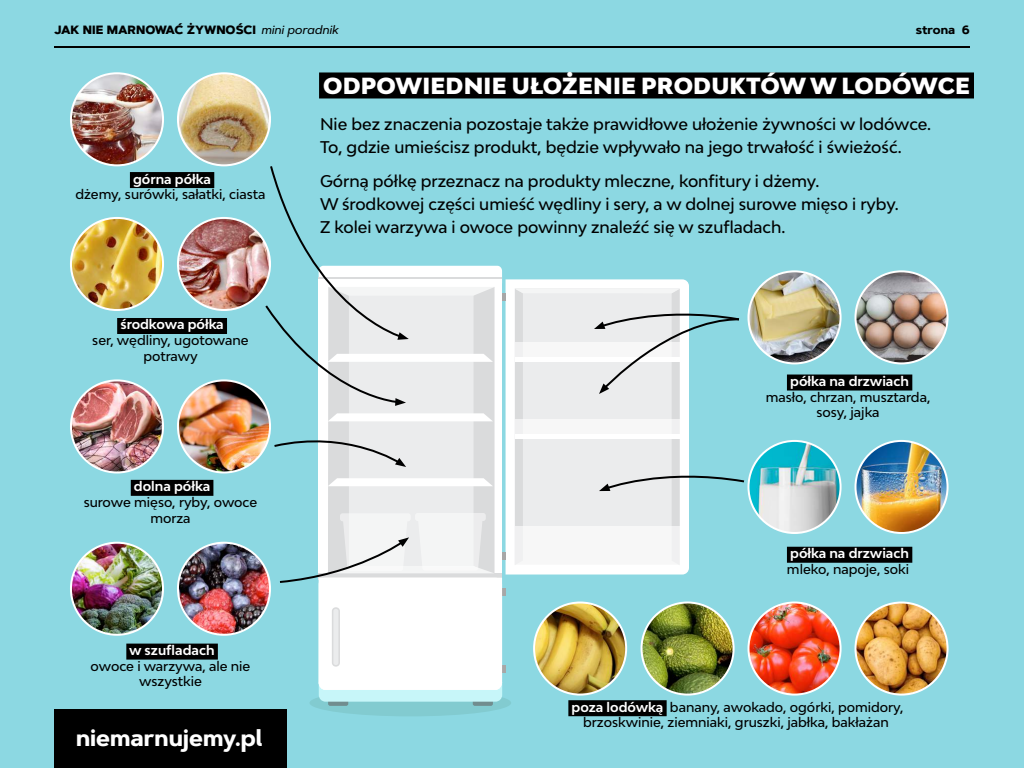
<style>
.page{position:relative;width:1024px;height:768px;background:#8cd8e2}
.page>*{position:absolute;margin:0;border:0;box-sizing:border-box;transform-origin:0 0}
.t1{font:700 22.8px "Artegra Sans";color:#fff}
.t2{font:900 22px "Bw Modelica";letter-spacing:.01em;color:#fff}
.t3{font:500 16px/23px "Bw Modelica";color:#000}
.t4{font:500 13px/15.6px "Bw Modelica";color:#000;text-align:center}
.t5{font:700 13px "Bw Modelica";color:#fff}
.t6{font:800 12px "Artegra Sans";color:#000}
.t7{font:700 12px "Artegra Sans";color:#000}
.s1{font-weight:500;font-style:italic}
.s2{font-weight:700;color:#fff}
</style>
<div class="page">
<svg style="left:506px;top:279px;width:183px;height:296px;background:#fafdfd"></svg>
<div style="left:310px;top:689px;width:201px;height:27px;background:#82cbd0;border-radius:50%"></div>
<img style="left:748px;top:603px;width:93px;height:92px;border-radius:46px">
<div style="left:747px;top:602px;width:95px;height:94px;border:2px solid #fff;border-radius:50%"></div>
<img style="left:534px;top:603px;width:92px;height:92px;border-radius:46px">
<div style="left:533px;top:602px;width:94px;height:94px;border:2px solid #fff;border-radius:50%"></div>
<img style="left:71px;top:73px;width:92px;height:92px;border-radius:46px">
<div style="left:70px;top:72px;width:94px;height:94px;border:2px solid #fff;border-radius:50%"></div>
<img style="left:178px;top:73px;width:92px;height:92px;border-radius:46px">
<div style="left:177px;top:72px;width:94px;height:94px;border:2px solid #fff;border-radius:50%"></div>
<img style="left:748px;top:271px;width:93px;height:92px;border-radius:46px">
<div style="left:747px;top:270px;width:95px;height:94px;border:2px solid #fff;border-radius:50%"></div>
<img style="left:856px;top:271px;width:92px;height:92px;border-radius:46px">
<div style="left:854px;top:270px;width:95px;height:94px;border:2px solid #fff;border-radius:50%"></div>
<img style="left:71px;top:218px;width:92px;height:92px;border-radius:46px">
<div style="left:70px;top:217px;width:94px;height:94px;border:2px solid #fff;border-radius:50%"></div>
<img style="left:178px;top:218px;width:92px;height:92px;border-radius:46px">
<div style="left:177px;top:217px;width:94px;height:94px;border:2px solid #fff;border-radius:50%"></div>
<img style="left:748px;top:441px;width:93px;height:92px;border-radius:46px">
<div style="left:747px;top:440px;width:95px;height:94px;border:2px solid #fff;border-radius:50%"></div>
<img style="left:856px;top:441px;width:92px;height:92px;border-radius:46px">
<div style="left:854px;top:440px;width:95px;height:94px;border:2px solid #fff;border-radius:50%"></div>
<img style="left:71px;top:380px;width:92px;height:92px;border-radius:46px">
<div style="left:70px;top:379px;width:94px;height:94px;border:2px solid #fff;border-radius:50%"></div>
<img style="left:178px;top:380px;width:92px;height:92px;border-radius:46px">
<div style="left:177px;top:379px;width:94px;height:94px;border:2px solid #fff;border-radius:50%"></div>
<img style="left:71px;top:543px;width:92px;height:92px;border-radius:46px">
<div style="left:70px;top:542px;width:94px;height:94px;border:2px solid #fff;border-radius:50%"></div>
<img style="left:178px;top:543px;width:92px;height:92px;border-radius:46px">
<div style="left:177px;top:542px;width:94px;height:94px;border:2px solid #fff;border-radius:50%"></div>
<img style="left:856px;top:603px;width:92px;height:92px;border-radius:46px">
<div style="left:854px;top:602px;width:95px;height:94px;border:2px solid #fff;border-radius:50%"></div>
<img style="left:642px;top:603px;width:92px;height:92px;border-radius:46px">
<div style="left:641px;top:602px;width:94px;height:94px;border:2px solid #fff;border-radius:50%"></div>
<div style="left:130px;top:172px;width:84px;height:16px;background:#000"></div>
<div style="left:787px;top:375px;width:125px;height:16px;background:#000"></div>
<div style="left:787px;top:547px;width:125px;height:16px;background:#000"></div>
<div style="left:568px;top:700px;width:99px;height:16px;background:#000"></div>
<div style="left:117px;top:318px;width:110px;height:16px;background:#000"></div>
<div style="left:131px;top:480px;width:82px;height:16px;background:#000"></div>
<div style="left:126px;top:644px;width:92px;height:16px;background:#000"></div>
<svg style="left:263px;top:166px;width:243px;height:540px"></svg>
<svg style="left:515px;top:289px;width:230px;height:276px"></svg>
<hr style="left:54px;top:46px;width:916px;height:2px;background:#000">
<div style="left:54px;top:709px;width:233px;height:59px;background:#000"></div>
<div style="left:319px;top:72px;width:655px;height:26px;background:#000"></div>
<p class="t6" style="left:54px;top:20px;width:286px">JAK NIE MARNOWAĆ ŻYWNOŚCI <span class="s1">mini poradnik</span></p>
<p class="t7" style="left:916px;top:21px;width:56px">strona 6</p>
<p class="t5" style="left:133px;top:170px;width:79px">górna półka</p>
<p class="t4" style="left:76px;top:186px;width:191px">dżemy, surówki, sałatki, ciasta</p>
<p class="t5" style="left:120px;top:316px;width:105px">środkowa półka</p>
<p class="t4" style="left:92px;top:332px;width:158px">ser, wędliny, ugotowane potrawy</p>
<p class="t5" style="left:134px;top:478px;width:78px">dolna półka</p>
<p class="t4" style="left:84px;top:494px;width:175px">surowe mięso, ryby, owoce morza</p>
<p class="t5" style="left:129px;top:642px;width:87px">w szufladach</p>
<p class="t4" style="left:91px;top:658px;width:161px">owoce i warzywa, ale nie wszystkie</p>
<h1 class="t1" style="left:76px;top:721px;width:188px">niemarnujemy.pl</h1>
<h2 class="t2" style="left:323px;top:72px;width:19px">ODP</h2>
<h2 class="t2" style="left:376px;top:72px;width:595px">OWIEDNIE UŁOŻENIE PRODUKTÓW W LODÓWCE</h2>
<p class="t3" style="left:320px;top:112px;width:613px">Nie bez znaczenia pozostaje także prawidłowe ułożenie żywności w lodówce.<br>To, gdzie umieścisz produkt, będzie wpływało na jego trwałość i świeżość.</p>
<p class="t3" style="left:320px;top:169px;width:580px">Górną półkę przeznacz na produkty mleczne, konfitury i dżemy.<br>W środkowej części umieść wędliny i sery, a w dolnej surowe mięso i ryby.<br>Z kolei warzywa i owoce powinny znaleźć się w szufladach.</p>
<p class="t5" style="left:790px;top:373px;width:120px">półka na drzwiach</p>
<p class="t4" style="left:766px;top:389px;width:166px">masło, chrzan, musztarda, sosy, jajka</p>
<p class="t5" style="left:790px;top:545px;width:120px">półka na drzwiach</p>
<p class="t4" style="left:787px;top:561px;width:124px">mleko, napoje, soki</p>
<p class="t4" style="left:572px;top:699px;width:334px"><span class="s2">poza lodówką</span> banany, awokado, ogórki, pomidory, brzoskwinie, ziemniaki, gruszki, jabłka, bakłażan</p>
</div>
